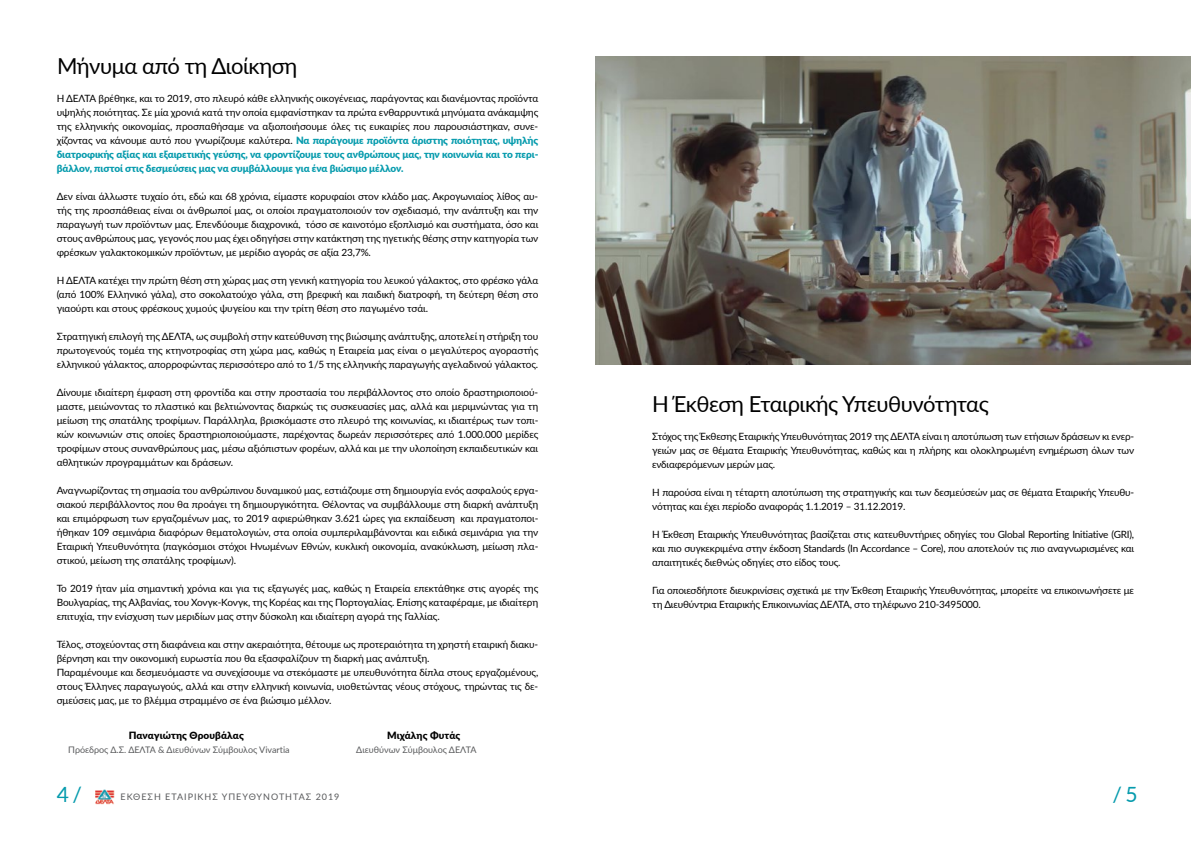
<style>
.page{position:relative;width:1191px;height:842px;background:#fff}
.page>*{position:absolute;margin:0;border:0;box-sizing:border-box;transform-origin:0 0}
.t1{font:22px "Lato";letter-spacing:-.02em;color:#000}
.t2{font:21px "Lato";color:#069bad}
.t3{font:10px/14px "Lato";letter-spacing:-.015em;color:#000;text-align:justify}
.t4{font:900 10px "Lato";letter-spacing:.01em;color:#000}
.t5{font:9px "Lato";color:#58595b}
.t6{font:9px "Lato";letter-spacing:.11em;color:#58595b}
.s1{font-weight:900;color:#069bad}
</style>
<div class="page">
<img style="left:96px;top:789px;width:18px;height:15px">
<img style="left:595px;top:57px;width:596px;height:307px">
<h1 class="t1" style="left:57px;top:51px;width:242px">Μήνυμα από τη Διοίκηση</h1>
<p class="t3" style="left:57px;top:91px;width:483px">Η ΔΕΛΤΑ βρέθηκε, και το 2019, στο πλευρό κάθε ελληνικής οικογένειας, παράγοντας και διανέμοντας προϊόντα υψηλής ποιότητας. Σε μία χρονιά κατά την οποία εμφανίστηκαν τα πρώτα ενθαρρυντικά μηνύματα ανάκαμψης της ελληνικής οικονομίας, προσπαθήσαμε να αξιοποιήσουμε όλες τις ευκαιρίες που παρουσιάστηκαν, συνε&shy;χίζοντας να κάνουμε αυτό που γνωρίζουμε καλύτερα. <span class="s1">Να παράγουμε προϊόντα άριστης ποιότητας, υψηλής διατροφικής αξίας και εξαιρετικής γεύσης, να φροντίζουμε τους ανθρώπους μας, την κοινωνία και το περι&shy;βάλλον, πιστοί στις δεσμεύσεις μας να συμβάλλουμε για ένα βιώσιμο μέλλον.</span></p>
<p class="t3" style="left:57px;top:189px;width:483px">Δεν είναι άλλωστε τυχαίο ότι, εδώ και 68 χρόνια, είμαστε κορυφαίοι στον κλάδο μας. Ακρογωνιαίος λίθος αυ&shy;τής της προσπάθειας είναι οι άνθρωποί μας, οι οποίοι πραγματοποιούν τον σχεδιασμό, την ανάπτυξη και την παραγωγή των προϊόντων μας. Επενδύουμε διαχρονικά, τόσο σε καινοτόμο εξοπλισμό και συστήματα, όσο και στους ανθρώπους μας, γεγονός που μας έχει οδηγήσει στην κατάκτηση της ηγετικής θέσης στην κατηγορία των φρέσκων γαλακτοκομικών προϊόντων, με μερίδιο αγοράς σε αξία 23,7%.</p>
<p class="t3" style="left:57px;top:273px;width:483px">Η ΔΕΛΤΑ κατέχει την πρώτη θέση στη χώρας μας στη γενική κατηγορία του λευκού γάλακτος, στο φρέσκο γάλα (από 100% Ελληνικό γάλα), στο σοκολατούχο γάλα, στη βρεφική και παιδική διατροφή, τη δεύτερη θέση στο γιαούρτι και στους φρέσκους χυμούς ψυγείου και την τρίτη θέση στο παγωμένο τσάι.</p>
<p class="t3" style="left:57px;top:329px;width:483px">Στρατηγική επιλογή της ΔΕΛΤΑ, ως συμβολή στην κατεύθυνση της βιώσιμης ανάπτυξης, αποτελεί η στήριξη του πρωτογενούς τομέα της κτηνοτροφίας στη χώρα μας, καθώς η Εταιρεία μας είναι ο μεγαλύτερος αγοραστής ελληνικού γάλακτος, απορροφώντας περισσότερο από το 1/5 της ελληνικής παραγωγής αγελαδινού γάλακτος.</p>
<p class="t3" style="left:57px;top:385px;width:483px">Δίνουμε ιδιαίτερη έμφαση στη φροντίδα και στην προστασία του περιβάλλοντος στο οποίο δραστηριοποιού&shy;μαστε, μειώνοντας το πλαστικό και βελτιώνοντας διαρκώς τις συσκευασίες μας, αλλά και μεριμνώντας για τη μείωση της σπατάλης τροφίμων. Παράλληλα, βρισκόμαστε στο πλευρό της κοινωνίας, κι ιδιαιτέρως των τοπι&shy;κών κοινωνιών στις οποίες δραστηριοποιούμαστε, παρέχοντας δωρεάν περισσότερες από 1.000.000 μερίδες τροφίμων στους συνανθρώπους μας, μέσω αξιόπιστων φορέων, αλλά και με την υλοποίηση εκπαιδευτικών και αθλητικών προγραμμάτων και δράσεων.</p>
<p class="t3" style="left:57px;top:483px;width:483px">Αναγνωρίζοντας τη σημασία του ανθρώπινου δυναμικού μας, εστιάζουμε στη δημιουργία ενός ασφαλούς εργα&shy;σιακού περιβάλλοντος που θα προάγει τη δημιουργικότητα. Θέλοντας να συμβάλλουμε στη διαρκή ανάπτυξη και επιμόρφωση των εργαζομένων μας, το 2019 αφιερώθηκαν 3.621 ώρες για εκπαίδευση και πραγματοποι&shy;ήθηκαν 109 σεμινάρια διαφόρων θεματολογιών, στα οποία συμπεριλαμβάνονται και ειδικά σεμινάρια για την Εταιρική Υπευθυνότητα (παγκόσμιοι στόχοι Ηνωμένων Εθνών, κυκλική οικονομία, ανακύκλωση, μείωση πλα&shy;στικού, μείωση της σπατάλης τροφίμων).</p>
<p class="t3" style="left:57px;top:581px;width:483px">Το 2019 ήταν μία σημαντική χρόνια και για τις εξαγωγές μας, καθώς η Εταιρεία επεκτάθηκε στις αγορές της Βουλγαρίας, της Αλβανίας, του Χονγκ-Κονγκ, της Κορέας και της Πορτογαλίας. Επίσης καταφέραμε, με ιδιαίτερη επιτυχία, την ενίσχυση των μεριδίων μας στην δύσκολη και ιδιαίτερη αγορά της Γαλλίας.</p>
<p class="t3" style="left:57px;top:637px;width:483px;text-align:left">Τέλος, στοχεύοντας στη διαφάνεια και στην ακεραιότητα, θέτουμε ως προτεραιότητα τη χρηστή εταιρική διακυ&shy;βέρνηση και την οικονομική ευρωστία που θα εξασφαλίζουν τη διαρκή μας ανάπτυξη.<br>Παραμένουμε και δεσμευόμαστε να συνεχίσουμε να στεκόμαστε με υπευθυνότητα δίπλα στους εργαζομένους, στους Έλληνες παραγωγούς, αλλά και στην ελληνική κοινωνία, υιοθετώντας νέους στόχους, τηρώντας τις δε&shy;σμεύσεις μας, με το βλέμμα στραμμένο σε ένα βιώσιμο μέλλον.</p>
<p class="t4" style="left:129px;top:728px;width:117px">Παναγιώτης Θρουβάλας</p>
<p class="t4" style="left:387px;top:728px;width:75px">Μιχάλης Φυτάς</p>
<p class="t5" style="left:68px;top:743px;width:223px">Πρόεδρος Δ.Σ. ΔΕΛΤΑ &amp; Διευθύνων Σύμβουλος Vivartia</p>
<p class="t5" style="left:356px;top:743px;width:122px">Διευθύνων Σύμβουλος ΔΕΛΤΑ</p>
<h1 class="t1" style="left:652px;top:388px;width:338px">Η Έκθεση Εταιρικής Υπευθυνότητας</h1>
<p class="t3" style="left:652px;top:429px;width:483px">Στόχος της Έκθεσης Εταιρικής Υπευθυνότητας 2019 της ΔΕΛΤΑ είναι η αποτύπωση των ετήσιων δράσεων κι ενερ&shy;γειών μας σε θέματα Εταιρικής Υπευθυνότητας, καθώς και η πλήρης και ολοκληρωμένη ενημέρωση όλων των ενδιαφερόμενων μερών μας.</p>
<p class="t3" style="left:652px;top:485px;width:483px">Η παρούσα είναι η τέταρτη αποτύπωση της στρατηγικής και των δεσμεύσεών μας σε θέματα Εταιρικής Υπευθυ&shy;νότητας και έχει περίοδο αναφοράς 1.1.2019 – 31.12.2019.</p>
<p class="t3" style="left:652px;top:527px;width:483px">Η Έκθεση Εταιρικής Υπευθυνότητας βασίζεται στις κατευθυντήριες οδηγίες του Global Reporting Initiative (GRI), και πιο συγκεκριμένα στην έκδοση Standards (In Accordance – Core), που αποτελούν τις πιο αναγνωρισμένες και απαιτητικές διεθνώς οδηγίες στο είδος τους.</p>
<p class="t3" style="left:652px;top:583px;width:483px">Για οποιεσδήποτε διευκρινίσεις σχετικά με την Έκθεση Εταιρικής Υπευθυνότητας, μπορείτε να επικοινωνήσετε με τη Διευθύντρια Εταιρικής Επικοινωνίας ΔΕΛΤΑ, στο τηλέφωνο 210-3495000.</p>
<h2 class="t2" style="left:57px;top:779px;width:27px">4 /</h2>
<p class="t6" style="left:120px;top:790px;width:220px">ΕΚΘΕΣΗ ΕΤΑΙΡΙΚΗΣ YΠΕΥΘΥΝΟΤΗΤΑΣ 2019</p>
<h2 class="t2" style="left:1112px;top:779px;width:27px">/ 5</h2>
</div>
